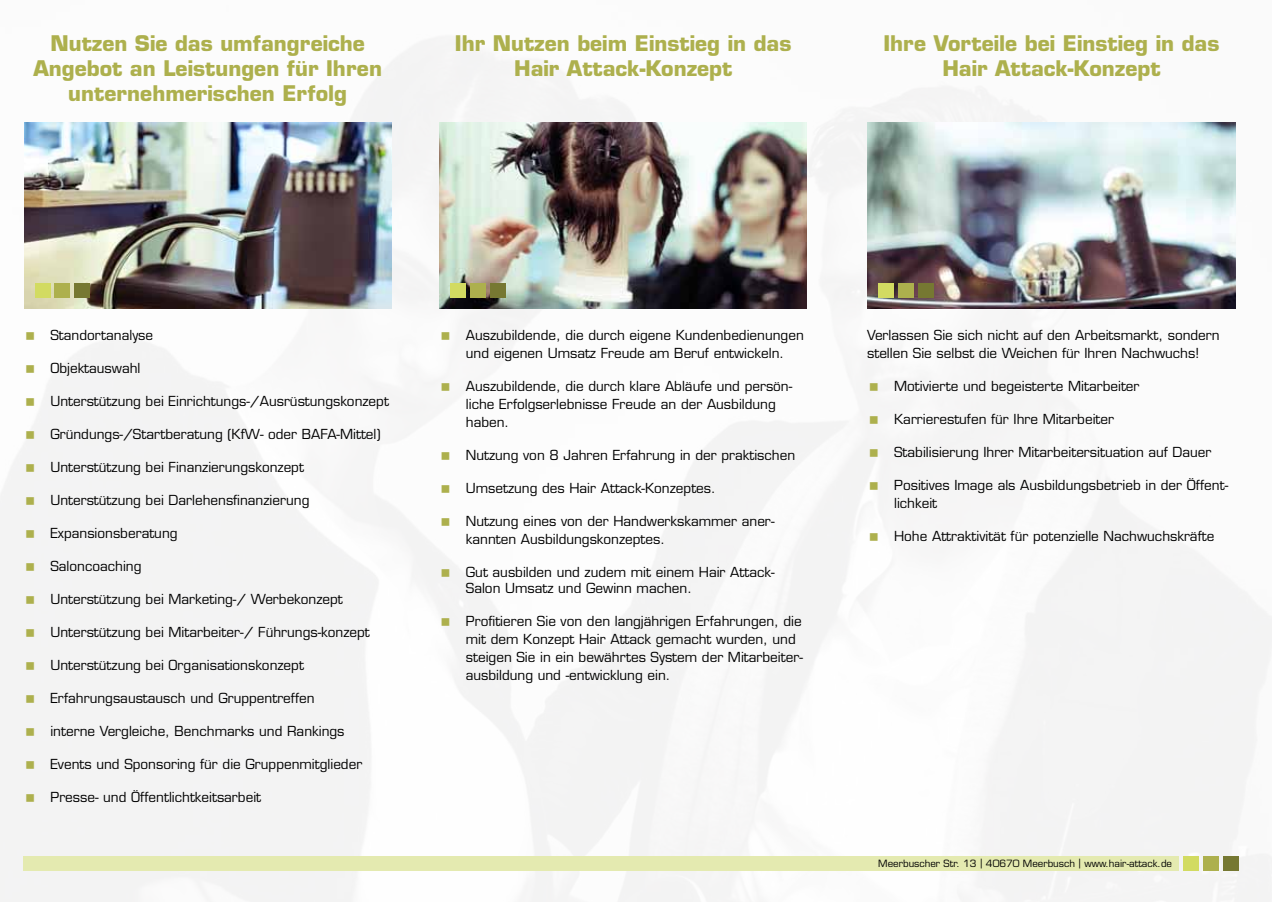
<style>
.page{position:relative;width:1272px;height:902px;background:#fff}
.page>*{position:absolute;margin:0;border:0;box-sizing:border-box;transform-origin:0 0}
.t1{font:700 21px/25.2px "Eurostile LT Std";color:#adb04d;text-align:center}
.t2{font:13.5px/18px "Eurostile LT Std";color:#000}
.t3{font:9.75px "Eurostile LT Std";color:#000}
</style>
<div class="page">
<img style="left:0;top:37px;width:1271px;height:864px">
<img style="left:24px;top:123px;width:367px;height:185px">
<img style="left:439px;top:123px;width:367px;height:185px">
<img style="left:867px;top:123px;width:367px;height:185px">
<div style="left:23px;top:856px;width:1155px;height:14px;background:#e4eab0"></div>
<div style="left:1183px;top:856px;width:15px;height:14px;background:#d2db61"></div>
<div style="left:1202px;top:856px;width:16px;height:14px;background:#adb04d"></div>
<div style="left:1222px;top:856px;width:16px;height:14px;background:#767832"></div>
<div style="left:35px;top:283px;width:15px;height:15px;background:#d2db61"></div>
<div style="left:55px;top:283px;width:15px;height:15px;background:#adb04d"></div>
<div style="left:74px;top:283px;width:16px;height:15px;background:#767832"></div>
<div style="left:450px;top:283px;width:16px;height:15px;background:#d2db61"></div>
<div style="left:470px;top:283px;width:16px;height:15px;background:#adb04d"></div>
<div style="left:490px;top:283px;width:15px;height:15px;background:#767832"></div>
<div style="left:878px;top:283px;width:16px;height:15px;background:#d2db61"></div>
<div style="left:898px;top:283px;width:16px;height:15px;background:#adb04d"></div>
<div style="left:918px;top:283px;width:15px;height:15px;background:#767832"></div>
<svg style="left:26px;top:332px;width:8px;height:8px"></svg>
<svg style="left:26px;top:365px;width:8px;height:7px"></svg>
<svg style="left:26px;top:398px;width:8px;height:7px"></svg>
<svg style="left:26px;top:431px;width:8px;height:7px"></svg>
<svg style="left:26px;top:464px;width:8px;height:7px"></svg>
<svg style="left:26px;top:497px;width:8px;height:7px"></svg>
<svg style="left:26px;top:530px;width:8px;height:7px"></svg>
<svg style="left:26px;top:563px;width:8px;height:7px"></svg>
<svg style="left:26px;top:596px;width:8px;height:7px"></svg>
<svg style="left:26px;top:629px;width:8px;height:7px"></svg>
<svg style="left:26px;top:662px;width:8px;height:7px"></svg>
<svg style="left:26px;top:695px;width:8px;height:7px"></svg>
<svg style="left:26px;top:728px;width:8px;height:7px"></svg>
<svg style="left:26px;top:761px;width:8px;height:7px"></svg>
<svg style="left:26px;top:794px;width:8px;height:7px"></svg>
<svg style="left:442px;top:332px;width:7px;height:8px"></svg>
<svg style="left:442px;top:383px;width:7px;height:7px"></svg>
<svg style="left:442px;top:452px;width:7px;height:7px"></svg>
<svg style="left:442px;top:485px;width:7px;height:7px"></svg>
<svg style="left:442px;top:518px;width:7px;height:7px"></svg>
<svg style="left:442px;top:569px;width:7px;height:7px"></svg>
<svg style="left:442px;top:618px;width:7px;height:8px"></svg>
<svg style="left:870px;top:383px;width:7px;height:7px"></svg>
<svg style="left:870px;top:416px;width:7px;height:7px"></svg>
<svg style="left:870px;top:449px;width:7px;height:7px"></svg>
<svg style="left:870px;top:482px;width:7px;height:7px"></svg>
<svg style="left:870px;top:533px;width:7px;height:7px"></svg>
<h1 class="t1" style="left:33px;top:31px;width:350px">Nutzen Sie das umfangreiche<br>Angebot an Leistungen für Ihren unternehmerischen Erfolg</h1>
<h1 class="t1" style="left:455px;top:31px;width:338px">Ihr Nutzen beim Einstieg in das<br>Hair Attack-Konzept</h1>
<h1 class="t1" style="left:883px;top:31px;width:337px">Ihre Vorteile bei Einstieg in das<br>Hair Attack-Konzept</h1>
<p class="t2" style="left:50px;top:326px;width:104px">Standortanalyse</p>
<p class="t2" style="left:50px;top:359px;width:92px">Objektauswahl</p>
<p class="t2" style="left:50px;top:392px;width:340px">Unterstützung bei Einrichtungs-/Ausrüstungskonzept</p>
<p class="t2" style="left:50px;top:425px;width:332px">Gründungs-/Startberatung (KfW- oder BAFA-Mittel)</p>
<p class="t2" style="left:50px;top:458px;width:255px">Unterstützung bei Finanzierungskonzept</p>
<p class="t2" style="left:50px;top:491px;width:260px">Unterstützung bei Darlehensfinanzierung</p>
<p class="t2" style="left:50px;top:524px;width:129px">Expansionsberatung</p>
<p class="t2" style="left:50px;top:557px;width:93px">Saloncoaching</p>
<p class="t2" style="left:50px;top:590px;width:294px">Unterstützung bei Marketing-/ Werbekonzept</p>
<p class="t2" style="left:50px;top:623px;width:321px">Unterstützung bei Mitarbeiter-/ Führungs-konzept</p>
<p class="t2" style="left:50px;top:656px;width:255px">Unterstützung bei Organisationskonzept</p>
<p class="t2" style="left:50px;top:689px;width:266px">Erfahrungsaustausch und Gruppentreffen</p>
<p class="t2" style="left:50px;top:722px;width:295px">interne Vergleiche, Benchmarks und Rankings</p>
<p class="t2" style="left:50px;top:755px;width:313px">Events und Sponsoring für die Gruppenmitglieder</p>
<p class="t2" style="left:50px;top:788px;width:212px">Presse- und Öffentlichtkeitsarbeit</p>
<p class="t2" style="left:466px;top:326px;width:339px">Auszubildende, die durch eigene Kundenbedienungen und eigenen Umsatz Freude am Beruf entwickeln.</p>
<p class="t2" style="left:466px;top:377px;width:328px">Auszubildende, die durch klare Abläufe und persön&shy;liche Erfolgserlebnisse Freude an der Ausbildung haben.</p>
<p class="t2" style="left:466px;top:446px;width:331px">Nutzung von 8 Jahren Erfahrung in der praktischen</p>
<p class="t2" style="left:466px;top:479px;width:251px">Umsetzung des Hair Attack-Konzeptes.</p>
<p class="t2" style="left:466px;top:512px;width:310px">Nutzung eines von der Handwerkskammer aner&shy;kannten Ausbildungskonzeptes.</p>
<p class="t2" style="left:466px;top:564px;width:310px;line-height:16.2px">Gut ausbilden und zudem mit einem Hair Attack-<br>Salon Umsatz und Gewinn machen.</p>
<p class="t2" style="left:466px;top:612px;width:339px">Profitieren Sie von den langjährigen Erfahrungen, die mit dem Konzept Hair Attack gemacht wurden, und steigen Sie in ein bewährtes System der Mitarbeiter&shy;ausbildung und -entwicklung ein.</p>
<p class="t2" style="left:867px;top:326px;width:354px">Verlassen Sie sich nicht auf den Arbeitsmarkt, sondern stellen Sie selbst die Weichen für Ihren Nachwuchs!</p>
<p class="t2" style="left:894px;top:377px;width:247px">Motivierte und begeisterte Mitarbeiter</p>
<p class="t2" style="left:894px;top:410px;width:221px">Karrierestufen für Ihre Mitarbeiter</p>
<p class="t2" style="left:894px;top:443px;width:319px">Stabilisierung Ihrer Mitarbeitersituation auf Dauer</p>
<p class="t2" style="left:894px;top:476px;width:335px">Positives Image als Ausbildungsbetrieb in der Öffent&shy;lichkeit</p>
<p class="t2" style="left:894px;top:527px;width:322px">Hohe Attraktivität für potenzielle Nachwuchskräfte</p>
<p class="t3" style="left:980px;top:857px;width:193px">| 40670 Meerbusch | www.hair-attack.de</p>
<p class="t3" style="left:879px;top:857px;width:106px">Meerbuscher Str. 13 |</p>
<p class="t3" style="left:1082px;top:857px;width:95px">| www.hair-a tack.de</p>
</div>
